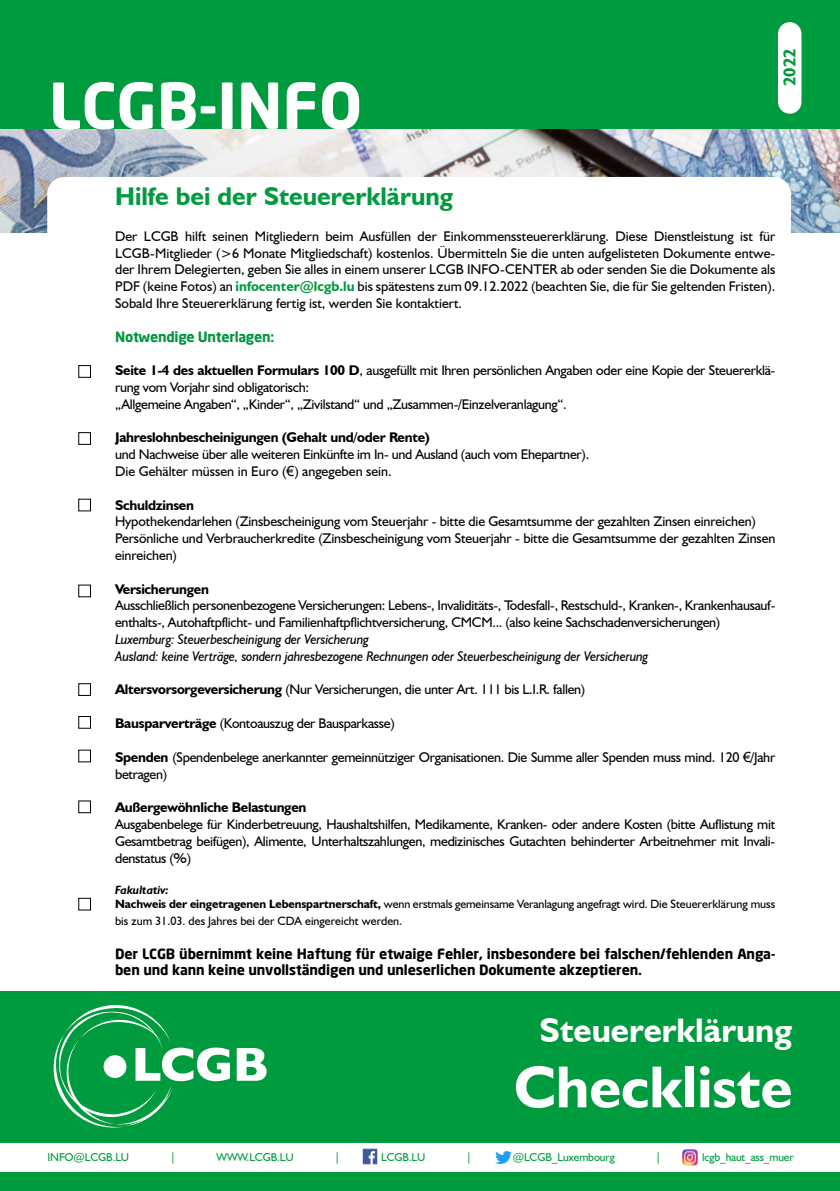
<style>
.page{position:relative;width:840px;height:1191px;background:#fff}
.page>*{position:absolute;margin:0;border:0;box-sizing:border-box;transform-origin:0 0}
.t1{font:700 62.4px "Neo Sans";color:#fff}
.t2{font:700 59.6px "Humanist 521 BT";color:#fff}
.t3{font:700 34px "Humanist 521 BT";color:#fff}
.t4{font:700 25.6px "Humanist 521 BT";color:#009b3e}
.t5{font:700 17px "Humanist 521 BT";color:#009b3e}
.t6{font:14px/16.8px "Humanist 521 BT";letter-spacing:-.02em;color:#000}
.t7{font:700 14px/16.8px "Neo Sans";letter-spacing:-.01em;color:#000}
.t8{font:italic 14px/16.8px "Humanist 521 BT";letter-spacing:-.02em;color:#000}
.t9{font:700 14px "Humanist 521 BT";letter-spacing:-.02em;color:#000}
.t10{font:700 14px "Neo Sans";letter-spacing:-.02em;color:#009641}
.t11{font:12px/14.4px "Humanist 521 BT";color:#000}
.t12{font:11.4px "Humanist 521 BT";letter-spacing:-.01em;color:#009b3e}
.s1{font-weight:700;color:#009b3e}
.s2{font-weight:700}
.s3{font-family:"Arial"}
.s4{font-weight:700;font-style:italic}
</style>
<div class="page">
<img style="left:0;top:128px;width:839px;height:104px">
<div style="left:47px;top:177px;width:743px;height:100px;background:#fff;border-radius:17px"></div>
<div style="left:0;top:0;width:839px;height:128px;background:#009b3e"></div>
<div style="left:777px;top:22px;width:24px;height:92px;background:#fff;border-radius:12px"></div>
<div style="left:0;top:991px;width:839px;height:200px;background:#009b3e"></div>
<div style="left:0;top:1143px;width:839px;height:28px;background:#fff"></div>
<div style="left:78px;top:365px;width:13px;height:12px;border:1px solid #000"></div>
<div style="left:78px;top:432px;width:13px;height:12px;border:1px solid #000"></div>
<div style="left:78px;top:499px;width:13px;height:12px;border:1px solid #000"></div>
<div style="left:78px;top:585px;width:13px;height:12px;border:1px solid #000"></div>
<div style="left:78px;top:683px;width:13px;height:12px;border:1px solid #000"></div>
<div style="left:78px;top:716px;width:13px;height:12px;border:1px solid #000"></div>
<div style="left:78px;top:750px;width:13px;height:12px;border:1px solid #000"></div>
<div style="left:78px;top:898px;width:13px;height:12px;border:1px solid #000"></div>
<div style="left:78px;top:801px;width:13px;height:12px;border:1px solid #000"></div>
<svg style="left:53px;top:1005px;width:177px;height:123px"></svg>
<svg style="left:236px;top:1048px;width:30px;height:32px"></svg>
<img style="left:362px;top:1148px;width:15px;height:16px">
<img style="left:495px;top:1151px;width:16px;height:12px">
<img style="left:682px;top:1149px;width:15px;height:16px">
<h1 class="t1" style="left:49px;top:66px;width:315px">LCGB-INFO</h1>
<p class="t5" style="left:778px;top:86px;width:39px;rotate:-90deg">2022</p>
<h3 class="t4" style="left:115px;top:180px;width:339px">Hilfe bei der Steuererklärung</h3>
<p class="t6" style="left:115px;top:227px;width:661px;text-align:justify">Der LCGB hilft seinen Mitgliedern beim Ausfüllen der Einkommenssteuererklärung. Diese Dienstleistung ist für LCGB-Mitglieder (&gt;6 Monate Mitgliedschaft) kostenlos. Übermitteln Sie die unten aufgelisteten Dokumente entwe&shy;der Ihrem Delegierten, geben Sie alles in einem unserer LCGB INFO-CENTER ab oder senden Sie die Dokumente als PDF (keine Fotos) an <span class="s1">infocenter@lcgb.lu</span> bis spätestens zum 09.12.2022 (beachten Sie, die für Sie geltenden Fristen).<br>Sobald Ihre Steuererklärung fertig ist, werden Sie kontaktiert.</p>
<p class="t10" style="left:115px;top:327px;width:160px">Notwendige Unterlagen:</p>
<p class="t6" style="left:115px;top:362px;width:661px"><span class="s2">Seite 1-4 des aktuellen Formulars 100 D</span>, ausgefüllt mit Ihren persönlichen Angaben oder eine Kopie der Steuererklä&shy;rung vom Vorjahr sind obligatorisch:<br>„Allgemeine Angaben“, „Kinder“, „Zivilstand“ und „Zusammen-/Einzelveranlagung“.</p>
<p class="t9" style="left:115px;top:429px;width:316px">Jahreslohnbescheinigungen (Gehalt und/oder Rente)</p>
<p class="t6" style="left:115px;top:446px;width:475px">und Nachweise über alle weiteren Einkünfte im In- und Ausland (auch vom Ehepartner).<br>Die Gehälter müssen in Euro (<span class="s3">€</span>) angegeben sein.</p>
<p class="t9" style="left:115px;top:496px;width:80px">Schuldzinsen</p>
<p class="t6" style="left:115px;top:513px;width:661px">Hypothekendarlehen (Zinsbescheinigung vom Steuerjahr - bitte die Gesamtsumme der gezahlten Zinsen einreichen)<br>Persönliche und Verbraucherkredite (Zinsbescheinigung vom Steuerjahr - bitte die Gesamtsumme der gezahlten Zinsen einreichen)</p>
<p class="t9" style="left:115px;top:580px;width:95px">Versicherungen</p>
<p class="t6" style="left:115px;top:597px;width:661px">Ausschließlich personenbezogene Versicherungen: Lebens-, Invaliditäts-, Todesfall-, Restschuld-, Kranken-, Krankenhausauf&shy;enthalts-, Autohaftpflicht- und Familienhaftpflichtversicherung, CMCM... (also keine Sachschadenversicherungen)</p>
<p class="t8" style="left:115px;top:630px;width:534px">Luxemburg: Steuerbescheinigung der Versicherung<br>Ausland: keine Verträge, sondern jahresbezogene Rechnungen oder Steuerbescheinigung der Versicherung</p>
<p class="t6" style="left:115px;top:681px;width:471px"><span class="s2">Altersvorsorgeversicherung</span> (Nur Versicherungen, die unter Art. 111 bis L.I.R. fallen)</p>
<p class="t6" style="left:115px;top:714px;width:281px"><span class="s2">Bausparverträge</span> (Kontoauszug der Bausparkasse)</p>
<p class="t6" style="left:115px;top:748px;width:661px"><span class="s2">Spenden</span> (Spendenbelege anerkannter gemeinnütziger Organisationen. Die Summe aller Spenden muss mind. 120 <span class="s3">€</span>/Jahr betragen)</p>
<p class="t9" style="left:115px;top:798px;width:193px">Außergewöhnliche Belastungen</p>
<p class="t6" style="left:115px;top:815px;width:661px;text-align:justify">Ausgabenbelege für Kinderbetreuung, Haushaltshilfen, Medikamente, Kranken- oder andere Kosten (bitte Auflistung mit Gesamtbetrag beifügen), Alimente, Unterhaltszahlungen, medizinisches Gutachten behinderter Arbeitnehmer mit Invali&shy;denstatus (%)</p>
<p class="t11" style="left:115px;top:882px;width:661px"><span class="s4">Fakultativ:<br></span><span class="s2">Nachweis der eingetragenen Lebenspartnerschaft,</span> wenn erstmals gemeinsame Veranlagung angefragt wird. Die Steuererklärung muss</p>
<p class="t11" style="left:115px;top:913px;width:288px">bis zum 31.03. des Jahres bei der CDA eingereicht werden.</p>
<p class="t7" style="left:115px;top:944px;width:661px">Der LCGB übernimmt keine Haftung für etwaige Fehler, insbesondere bei falschen/fehlenden Anga&shy;ben und kann keine unvollständigen und unleserlichen Dokumente akzeptieren.</p>
<h3 class="t3" style="left:539px;top:1009px;width:254px">Steuererklärung</h3>
<h2 class="t2" style="left:513px;top:1050px;width:280px">Checkliste</h2>
<p class="t12" style="left:48px;top:1149px;width:83px">INFO@LCGB.LU</p>
<p class="t12" style="left:170px;top:1149px;width:7px">|</p>
<p class="t12" style="left:216px;top:1149px;width:78px">WWW.LCGB.LU</p>
<p class="t12" style="left:334px;top:1149px;width:7px">|</p>
<p class="t12" style="left:381px;top:1149px;width:46px">LCGB.LU</p>
<p class="t12" style="left:466px;top:1149px;width:7px">|</p>
<p class="t12" style="left:512px;top:1149px;width:103px">@LCGB_Luxembourg</p>
<p class="t12" style="left:655px;top:1149px;width:7px">|</p>
<p class="t12" style="left:701px;top:1149px;width:93px">lcgb_haut_ass_muer</p>
</div>
